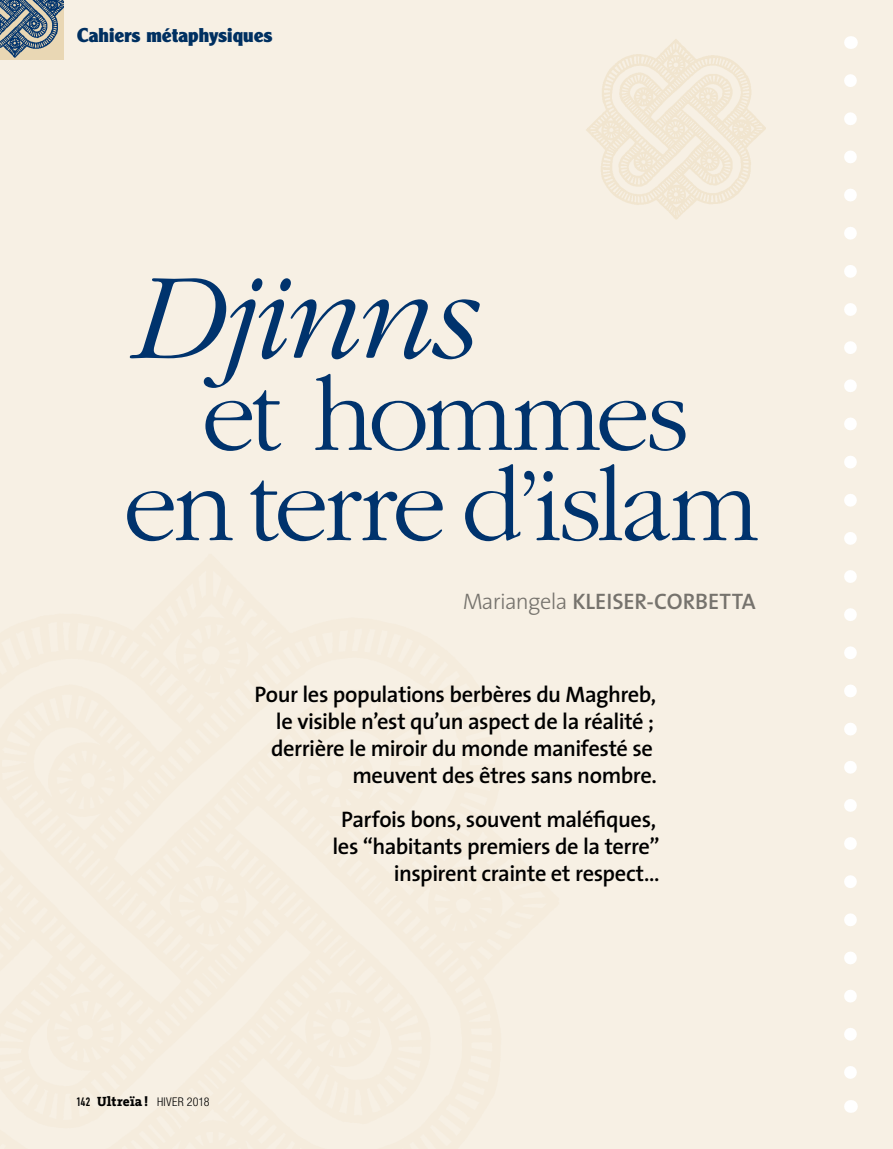
<style>
.page{position:relative;width:893px;height:1149px;background:#fff}
.page>*{position:absolute;margin:0;border:0;box-sizing:border-box;transform-origin:0 0}
.t1{font:italic 300 127.5px "ITC Garamond Std";letter-spacing:-.04em;color:#00336d}
.t2{font:300 108px/90.2px "ITC Garamond Std";letter-spacing:-.035em;color:#00336d;text-align:center}
.t3{font:600 22.5px/27px "The Sans";letter-spacing:-.02em;color:#000;text-align:right}
.t4{font:600 22.5px "The Sans";color:#7a7b7a}
.t5{font:900 19.5px "Clearface Gothic LT Std";letter-spacing:.005em;color:#00336d}
.t6{font:300 condensed 12px "Helvetica Neue LT Com";letter-spacing:.025em;color:#000}
.s1{font-weight:300}
.s2{font-family:"DIN Engschrift Std";font-weight:400;font-stretch:normal}
.s3{font-family:"The Serif";font-weight:800;font-stretch:normal;font-size:13.5px}
</style>
<div class="page">
<div style="left:0;top:0;width:893px;height:1148px;background:#f7f0e4"></div>
<svg style="left:844px;top:80px;width:13px;height:999px"></svg>
<svg style="left:850px;top:36px;width:1px;height:13px"></svg>
<svg style="left:850px;top:1100px;width:1px;height:12px"></svg>
<img style="left:586px;top:39px;width:180px;height:181px">
<svg style="left:0;top:0;width:64px;height:60px;background:#848f95"></svg>
<p class="t5" style="left:77px;top:23px;width:198px">Cahiers métaphysiques</p>
<h1 class="t1" style="left:132px;top:248px;width:347px">Djinns</h1>
<h2 class="t2" style="left:123px;top:372px;width:636px">et hommes<br>en terre d’islam</h2>
<p class="t4" style="left:462px;top:582px;width:295px"><span class="s1">Mariangela</span> KLEISER-CORBETTA</p>
<p class="t3" style="left:255px;top:680px;width:404px">Pour les populations berbères du Maghreb, le visible n’est qu’un aspect de la réalité ; derrière le miroir du monde manifesté se meuvent des êtres sans nombre.</p>
<p class="t3" style="left:332px;top:805px;width:329px">Parfois bons, souvent maléfiques, les “habitants premiers de la terre” inspirent crainte et respect…</p>
<p class="t6" style="left:77px;top:1094px;width:135px"><span class="s2">142</span> <span class="s3">Ultreïa!</span> HIVER 2018</p>
</div>
